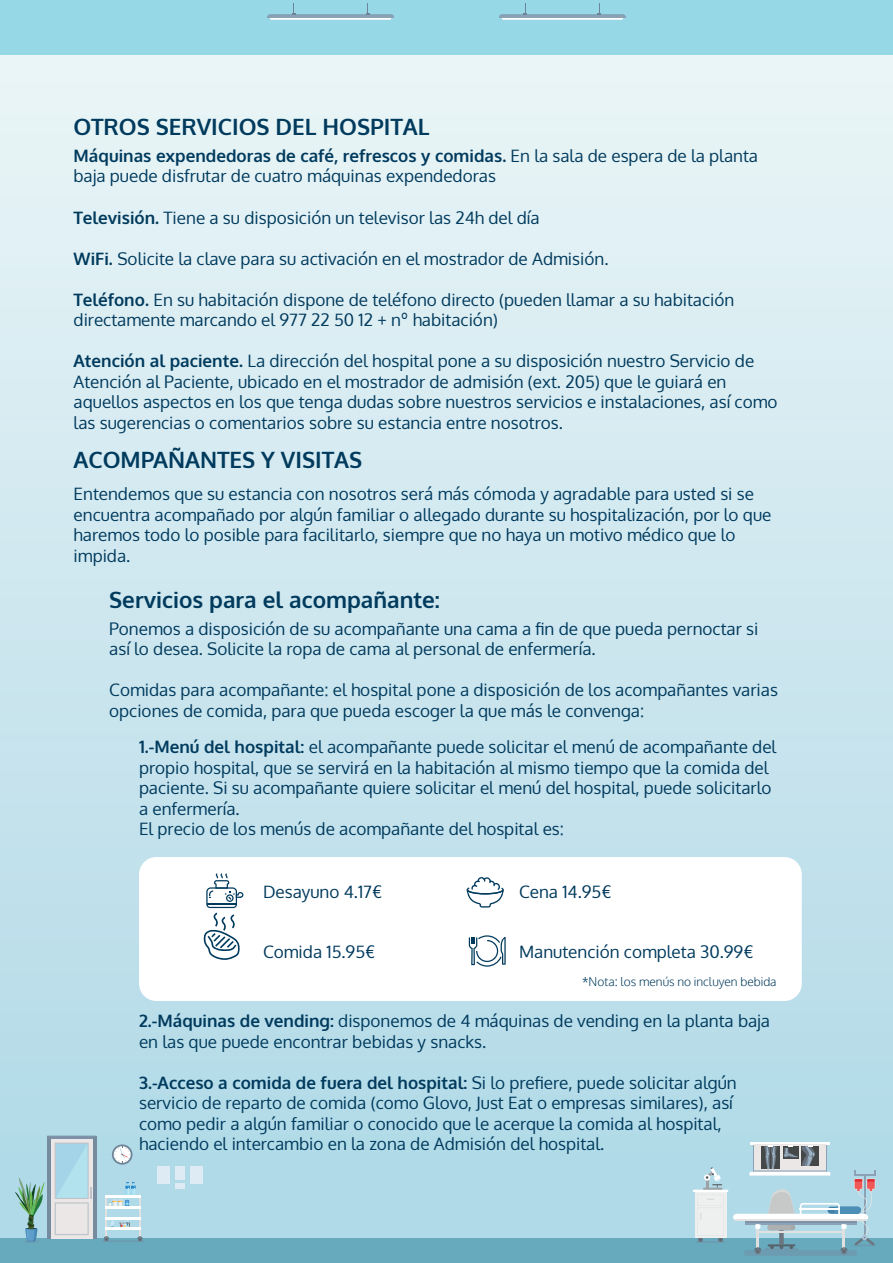
<style>
.page{position:relative;width:893px;height:1263px;background:#fff}
.page>*{position:absolute;margin:0;border:0;box-sizing:border-box;transform-origin:0 0}
.t1{font:700 22.5px "Oxygen";color:#003a5d}
.t2{font:17.1px/20.5px "Oxygen";color:#003a5d}
.t3{font:300 12px "Oxygen";color:#003a5d}
.s1{font-weight:700}
</style>
<div class="page">
<div style="left:0;top:54px;width:893px;height:1183px;background:linear-gradient(to bottom,#eaf5f7,#aed8e7)"></div>
<div style="left:0;top:1238px;width:893px;height:25px;background:#67a9bd"></div>
<svg style="left:112px;top:1144px;width:21px;height:21px"></svg>
<svg style="left:114px;top:1146px;width:17px;height:17px"></svg>
<hr style="left:750px;top:1141px;width:80px;height:1px;background:#8da1b5">
<hr style="left:750px;top:1144px;width:72px;height:1px;background:#dfe0df">
<hr style="left:750px;top:1142px;width:80px;height:2px;background:#fff">
<div style="left:754px;top:1144px;width:71px;height:28px;background:#eae7e6"></div>
<hr style="left:695px;top:1241px;width:31px;height:2px;background:#758ba2">
<div style="left:695px;top:1192px;width:31px;height:46px;background:#eef0ef"></div>
<hr style="left:693px;top:1190px;width:35px;height:2px;background:#fff">
<svg style="left:697px;top:1199px;width:27px;height:43px"></svg>
<hr style="left:703px;top:1187px;width:19px;height:3px;background:#9ea2a4">
<svg style="left:704px;top:1167px;width:18px;height:21px"></svg>
<hr style="left:102px;top:1240px;width:42px;height:2px;background:#758ba2">
<hr style="left:106px;top:1195px;width:1px;height:41px;background:#dfe0df">
<hr style="left:139px;top:1195px;width:2px;height:41px;background:#dfe0df">
<hr style="left:106px;top:1195px;width:35px;height:3px;background:#fff">
<svg style="left:108px;top:1182px;width:27px;height:24px"></svg>
<hr style="left:106px;top:1206px;width:35px;height:2px;background:#fff">
<hr style="left:106px;top:1217px;width:35px;height:2px;background:#fff">
<svg style="left:110px;top:1220px;width:21px;height:7px"></svg>
<hr style="left:106px;top:1227px;width:35px;height:3px;background:#fff">
<svg style="left:104px;top:1236px;width:5px;height:5px"></svg>
<svg style="left:137px;top:1236px;width:6px;height:5px"></svg>
<svg style="left:14px;top:1135px;width:82px;height:107px;background:#afced4"></svg>
<hr style="left:853px;top:1244px;width:23px;height:2px;background:#758ba2">
<div style="left:190px;top:1166px;width:12px;height:17px;background:#deeaf4"></div>
<div style="left:175px;top:1166px;width:10px;height:13px;background:#deeaf4"></div>
<div style="left:175px;top:1183px;width:10px;height:6px;background:#deeaf4"></div>
<div style="left:157px;top:1166px;width:13px;height:17px;background:#deeaf4"></div>
<div style="left:733px;top:1214px;width:135px;height:7px;background:#ebf5f9;border-radius:4px"></div>
<svg style="left:734px;top:1145px;width:141px;height:111px"></svg>
<div style="left:0;top:0;width:893px;height:54px;background:#97d8e6"></div>
<svg style="left:267px;top:3px;width:127px;height:17px"></svg>
<svg style="left:499px;top:3px;width:127px;height:17px"></svg>
<div style="left:139px;top:857px;width:663px;height:144px;background:#fff;border-radius:17px"></div>
<svg style="left:203px;top:873px;width:40px;height:87px"></svg>
<svg style="left:467px;top:877px;width:37px;height:30px"></svg>
<svg style="left:469px;top:935px;width:37px;height:32px"></svg>
<h1 class="t1" style="left:74px;top:112px;width:357px">OTROS SERVICIOS DEL HOSPITAL</h1>
<p class="t2" style="left:74px;top:146px;width:686px"><span class="s1">Máquinas expendedoras de café, refrescos y comidas.</span> En la sala de espera de la planta baja puede disfrutar de cuatro máquinas expendedoras</p>
<p class="t2" style="left:74px;top:207px;width:468px"><span class="s1">Televisión.</span> Tiene a su disposición un televisor las 24h del día</p>
<p class="t2" style="left:74px;top:248px;width:536px"><span class="s1">WiFi.</span> Solicite la clave para su activación en el mostrador de Admisión.</p>
<p class="t2" style="left:74px;top:289px;width:662px"><span class="s1">Teléfono.</span> En su habitación dispone de teléfono directo (pueden llamar a su habitación directamente marcando el 977 22 50 12 + nº habitación)</p>
<p class="t2" style="left:74px;top:351px;width:705px"><span class="s1">Atención al paciente.</span> La dirección del hospital pone a su disposición nuestro Servicio de Atención al Paciente, ubicado en el mostrador de admisión (ext. 205) que le guiará en aquellos aspectos en los que tenga dudas sobre nuestros servicios e instalaciones, así como las sugerencias o comentarios sobre su estancia entre nosotros.</p>
<h1 class="t1" style="left:74px;top:446px;width:290px">ACOMPAÑANTES Y VISITAS</h1>
<p class="t2" style="left:74px;top:484px;width:699px">Entendemos que su estancia con nosotros será más cómoda y agradable para usted si se encuentra acompañado por algún familiar o allegado durante su hospitalización, por lo que haremos todo lo posible para facilitarlo, siempre que no haya un motivo médico que lo impida.</p>
<h1 class="t1" style="left:109px;top:586px;width:332px">Servicios para el acompañante:</h1>
<p class="t2" style="left:109px;top:618px;width:651px">Ponemos a disposición de su acompañante una cama a fin de que pueda pernoctar si así lo desea. Solicite la ropa de cama al personal de enfermería.</p>
<p class="t2" style="left:109px;top:680px;width:670px">Comidas para acompañante: el hospital pone a disposición de los acompañantes varias opciones de comida, para que pueda escoger la que más le convenga:</p>
<p class="t2" style="left:139px;top:737px;width:639px"><span class="s1">1.-Menú del hospital:</span> el acompañante puede solicitar el menú de acompañante del propio hospital, que se servirá en la habitación al mismo tiempo que la comida del paciente. Si su acompañante quiere solicitar el menú del hospital, puede solicitarlo a enfermería.<br>El precio de los menús de acompañante del hospital es:</p>
<p class="t2" style="left:263px;top:882px;width:121px">Desayuno 4.17€</p>
<p class="t2" style="left:263px;top:941px;width:114px">Comida 15.95€</p>
<p class="t2" style="left:519px;top:882px;width:94px">Cena 14.95€</p>
<p class="t2" style="left:519px;top:941px;width:236px">Manutención completa 30.99€</p>
<p class="t3" style="left:582px;top:974px;width:196px">*Nota: los menús no incluyen bebida</p>
<p class="t2" style="left:139px;top:1011px;width:633px"><span class="s1">2.-Máquinas de vending:</span> disponemos de 4 máquinas de vending en la planta baja en las que puede encontrar bebidas y snacks.</p>
<p class="t2" style="left:139px;top:1072px;width:599px"><span class="s1">3.-Acceso a comida de fuera del hospital:</span> Si lo prefiere, puede solicitar algún servicio de reparto de comida (como Glovo, Just Eat o empresas similares), así como pedir a algún familiar o conocido que le acerque la comida al hospital, haciendo el intercambio en la zona de Admisión del hospital.</p>
</div>
